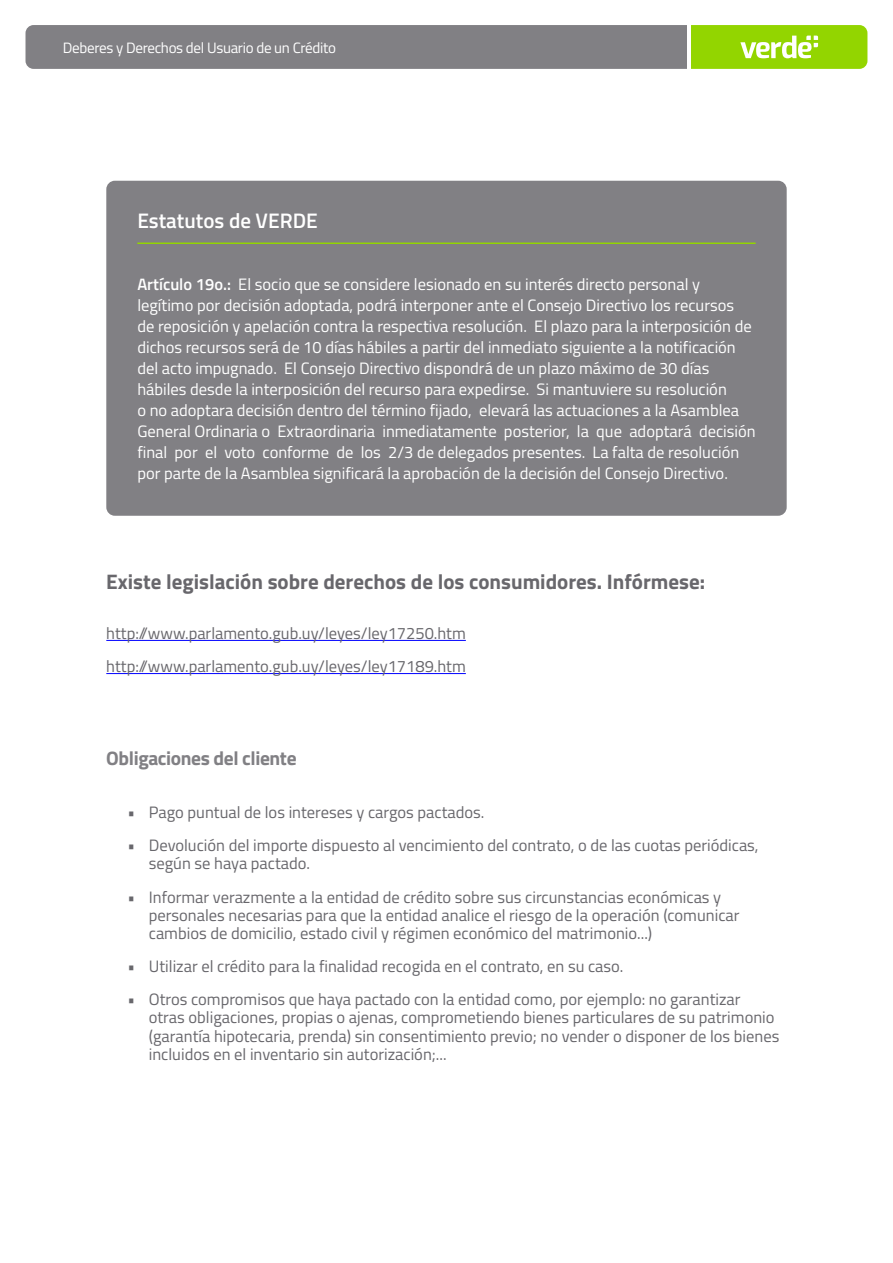
<style>
.page{position:relative;width:893px;height:1263px;background:#fff}
.page>*{position:absolute;margin:0;border:0;box-sizing:border-box;transform-origin:0 0}
.t1{font:700 21px "Titillium";color:#68676c}
.t2{font:600 21px "Titillium";color:#fff}
.t3{font:700 19.5px "Titillium";letter-spacing:-.02em;color:#818084}
.t4{font:16.5px/18.1px "Titillium";color:#68676c}
.t5{font:16.5px/21px "Titillium";color:#fff}
.t6{font:15px "Titillium";letter-spacing:-.02em;color:#fff}
.s1{font-weight:600}
</style>
<div class="page">
<svg style="left:26px;top:25px;width:841px;height:44px;background:#88936e"></svg>
<div style="left:106px;top:181px;width:681px;height:335px;background:#818084;border-radius:9px"></div>
<hr style="left:137px;top:242px;width:619px;height:2px;background:#93d500">
<hr style="left:106px;top:640px;width:360px;height:1px;background:#00f">
<hr style="left:106px;top:673px;width:360px;height:1px;background:#00f">
<p class="t6" style="left:63px;top:37px;width:275px">Deberes y Derechos del Usuario de un Crédito</p>
<p class="t2" style="left:137px;top:205px;width:182px">Estatutos de VERDE</p>
<p class="t5" style="left:137px;top:273px;width:620px"><span class="s1">Artículo 19o.:</span> El socio que se considere lesionado en su interés directo personal y legítimo por decisión adoptada, podrá interponer ante el Consejo Directivo los recursos<br>de reposición y apelación contra la respectiva resolución. El plazo para la interposición de dichos recursos será de 10 días hábiles a partir del inmediato siguiente a la notificación del acto impugnado. El Consejo Directivo dispondrá de un plazo máximo de 30 días hábiles desde la interposición del recurso para expedirse. Si mantuviere su resolución<br>o no adoptara decisión dentro del término fijado, elevará las actuaciones a la Asamblea General Ordinaria o Extraordinaria inmediatamente posterior, la que adoptará decisión final por el voto conforme de los 2/3 de delegados presentes. La falta de resolución por parte de la Asamblea significará la aprobación de la decisión del Consejo Directivo.</p>
<p class="t1" style="left:106px;top:565px;width:600px">Existe legislación sobre derechos de los consumidores. Infórmese:</p>
<p class="t4" style="left:106px;top:615px;width:361px;line-height:33.2px">http://www.parlamento.gub.uy/leyes/ley17250.htm http://www.parlamento.gub.uy/leyes/ley17189.htm</p>
<p class="t3" style="left:106px;top:743px;width:192px">Obligaciones del cliente</p>
<p class="t4" style="left:128px;top:802px;width:358px">• Pago puntual de los intereses y cargos pactados.</p>
<p class="t4" style="left:149px;top:836px;width:611px;text-indent:-21px">• Devolución del importe dispuesto al vencimiento del contrato, o de las cuotas periódicas, según se haya pactado.</p>
<p class="t4" style="left:149px;top:887px;width:592px;text-indent:-21px">• Informar verazmente a la entidad de crédito sobre sus circunstancias económicas y personales necesarias para que la entidad analice el riesgo de la operación (comunicar cambios de domicilio, estado civil y régimen económico del matrimonio...)</p>
<p class="t4" style="left:128px;top:956px;width:497px">• Utilizar el crédito para la finalidad recogida en el contrato, en su caso.</p>
<p class="t4" style="left:149px;top:989px;width:632px;text-indent:-21px">• Otros compromisos que haya pactado con la entidad como, por ejemplo: no garantizar otras obligaciones, propias o ajenas, comprometiendo bienes particulares de su patrimonio (garantía hipotecaria, prenda) sin consentimiento previo; no vender o disponer de los bienes incluidos en el inventario sin autorización;...</p>
</div>
